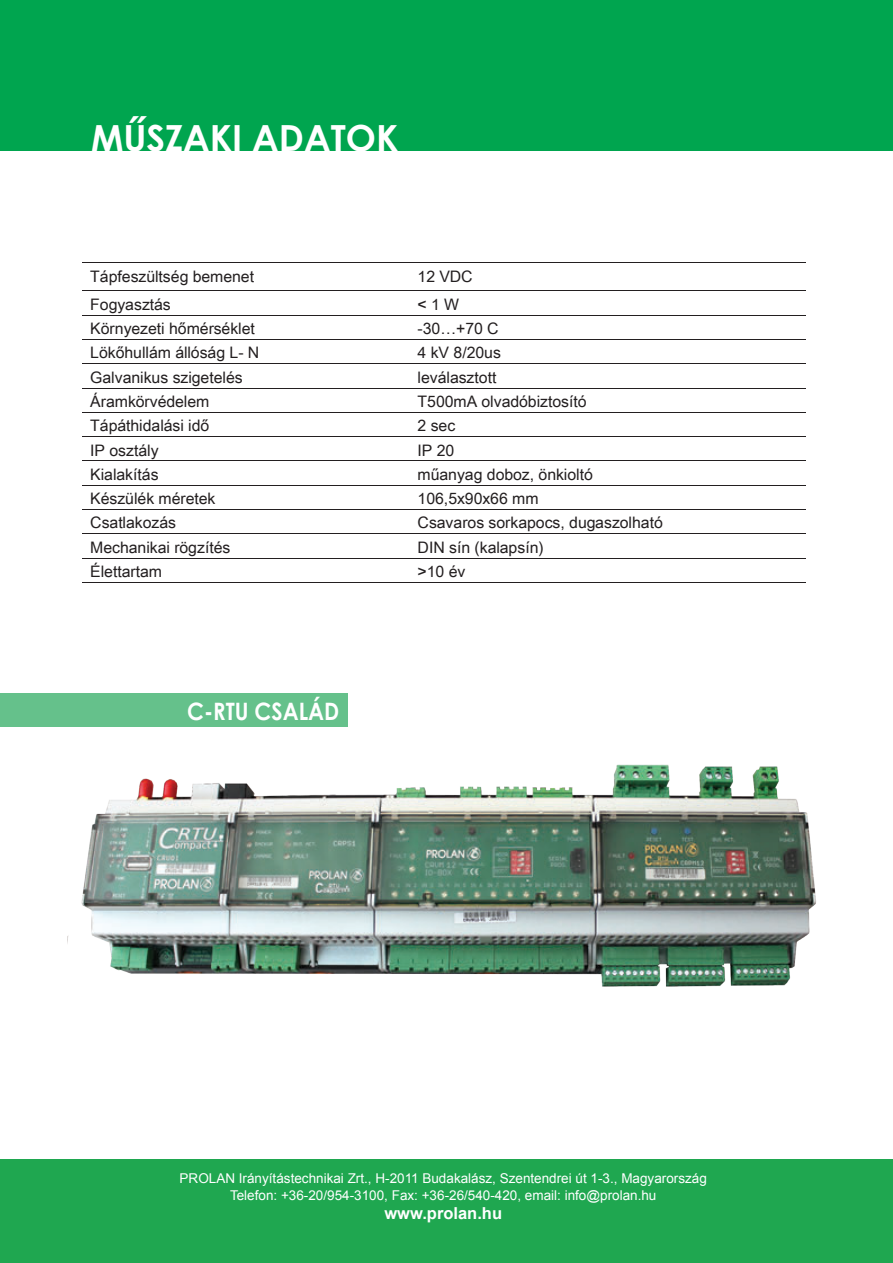
<style>
.page{position:relative;width:893px;height:1263px;background:#fff}
.page>*{position:absolute;margin:0;border:0;box-sizing:border-box;transform-origin:0 0}
.t1{font:700 36px "Century Gothic";color:#fff}
.t2{font:700 24px "Century Gothic";color:#fff;scale:.9 1}
.t3{font:700 16.5px "Arial";color:#fff}
.t4{font:15.9px "Arial Unicode MS";color:#231f20}
.t5{font:13.5px/16.2px "Arial";color:#fff;text-align:center}
</style>
<div class="page">
<div style="left:0;top:1159px;width:893px;height:104px;background:#1fa750"></div>
<div style="left:0;top:0;width:893px;height:150px;background:#00a54f"></div>
<hr style="left:82px;top:290px;width:327px;height:1px;background:#231f20">
<hr style="left:410px;top:290px;width:395px;height:1px;background:#231f20">
<hr style="left:82px;top:315px;width:327px;height:1px;background:#231f20">
<hr style="left:410px;top:315px;width:395px;height:1px;background:#231f20">
<hr style="left:82px;top:339px;width:327px;height:1px;background:#231f20">
<hr style="left:410px;top:339px;width:395px;height:1px;background:#231f20">
<hr style="left:82px;top:363px;width:327px;height:1px;background:#231f20">
<hr style="left:410px;top:363px;width:395px;height:1px;background:#231f20">
<hr style="left:82px;top:388px;width:327px;height:1px;background:#231f20">
<hr style="left:410px;top:388px;width:395px;height:1px;background:#231f20">
<hr style="left:82px;top:412px;width:327px;height:1px;background:#231f20">
<hr style="left:410px;top:412px;width:395px;height:1px;background:#231f20">
<hr style="left:82px;top:436px;width:327px;height:1px;background:#231f20">
<hr style="left:410px;top:436px;width:395px;height:1px;background:#231f20">
<hr style="left:82px;top:461px;width:327px;height:1px;background:#231f20">
<hr style="left:410px;top:461px;width:395px;height:1px;background:#231f20">
<hr style="left:82px;top:485px;width:327px;height:1px;background:#231f20">
<hr style="left:410px;top:485px;width:395px;height:1px;background:#231f20">
<hr style="left:82px;top:509px;width:327px;height:1px;background:#231f20">
<hr style="left:410px;top:509px;width:395px;height:1px;background:#231f20">
<hr style="left:82px;top:533px;width:327px;height:1px;background:#231f20">
<hr style="left:410px;top:533px;width:395px;height:1px;background:#231f20">
<hr style="left:82px;top:558px;width:327px;height:1px;background:#231f20">
<hr style="left:410px;top:558px;width:395px;height:1px;background:#231f20">
<hr style="left:82px;top:582px;width:327px;height:1px;background:#231f20">
<hr style="left:410px;top:582px;width:395px;height:1px;background:#231f20">
<hr style="left:82px;top:263px;width:327px;height:1px;background:#231f20">
<hr style="left:410px;top:263px;width:395px;height:1px;background:#231f20">
<div style="left:0;top:693px;width:347px;height:33px;background:#65c18b"></div>
<img style="left:67px;top:764px;width:749px;height:223px">
<p class="t1" style="left:91px;top:110px;width:309px">MŰSZAKI ADATOK</p>
<p class="t4" style="left:90px;top:265px;width:165px">Tápfeszültség bemenet</p>
<p class="t4" style="left:418px;top:265px;width:57px">12 VDC</p>
<p class="t4" style="left:90px;top:293px;width:82px">Fogyasztás</p>
<p class="t4" style="left:418px;top:293px;width:43px">&lt; 1 W</p>
<p class="t4" style="left:90px;top:317px;width:166px">Környezeti hőmérséklet</p>
<p class="t4" style="left:418px;top:317px;width:83px">-30…+70 C</p>
<p class="t4" style="left:90px;top:341px;width:171px">Lökőhullám állóság L- N</p>
<p class="t4" style="left:418px;top:341px;width:85px">4 kV 8/20us</p>
<p class="t4" style="left:90px;top:365px;width:154px">Galvanikus szigetelés</p>
<p class="t4" style="left:418px;top:365px;width:80px">leválasztott</p>
<p class="t4" style="left:90px;top:390px;width:121px">Áramkörvédelem</p>
<p class="t4" style="left:418px;top:390px;width:170px">T500mA olvadóbiztosító</p>
<p class="t4" style="left:90px;top:414px;width:121px">Tápáthidalási idő</p>
<p class="t4" style="left:418px;top:414px;width:39px">2 sec</p>
<p class="t4" style="left:90px;top:438px;width:70px">IP osztály</p>
<p class="t4" style="left:418px;top:438px;width:38px">IP 20</p>
<p class="t4" style="left:90px;top:463px;width:70px">Kialakítás</p>
<p class="t4" style="left:418px;top:463px;width:177px">műanyag doboz, önkioltó</p>
<p class="t4" style="left:90px;top:487px;width:127px">Készülék méretek</p>
<p class="t4" style="left:418px;top:487px;width:123px">106,5x90x66 mm</p>
<p class="t4" style="left:90px;top:511px;width:87px">Csatlakozás</p>
<p class="t4" style="left:418px;top:511px;width:247px">Csavaros sorkapocs, dugaszolható</p>
<p class="t4" style="left:90px;top:536px;width:142px">Mechanikai rögzítés</p>
<p class="t4" style="left:418px;top:536px;width:128px">DIN sín (kalapsín)</p>
<p class="t4" style="left:90px;top:560px;width:73px">Élettartam</p>
<p class="t4" style="left:418px;top:560px;width:49px">&gt;10 év</p>
<p class="t2" style="left:187px;top:693px;width:170px">C-RTU CSALÁD</p>
<p class="t5" style="left:180px;top:1171px;width:529px">PROLAN Irányítástechnikai Zrt., H-2011 Budakalász, Szentendrei út 1-3., Magyarország<br>Telefon: +36-20/954-3100, Fax: +36-26/540-420, email: info@prolan.hu</p>
<p class="t3" style="left:384px;top:1202px;width:119px">www.prolan.hu</p>
</div>
